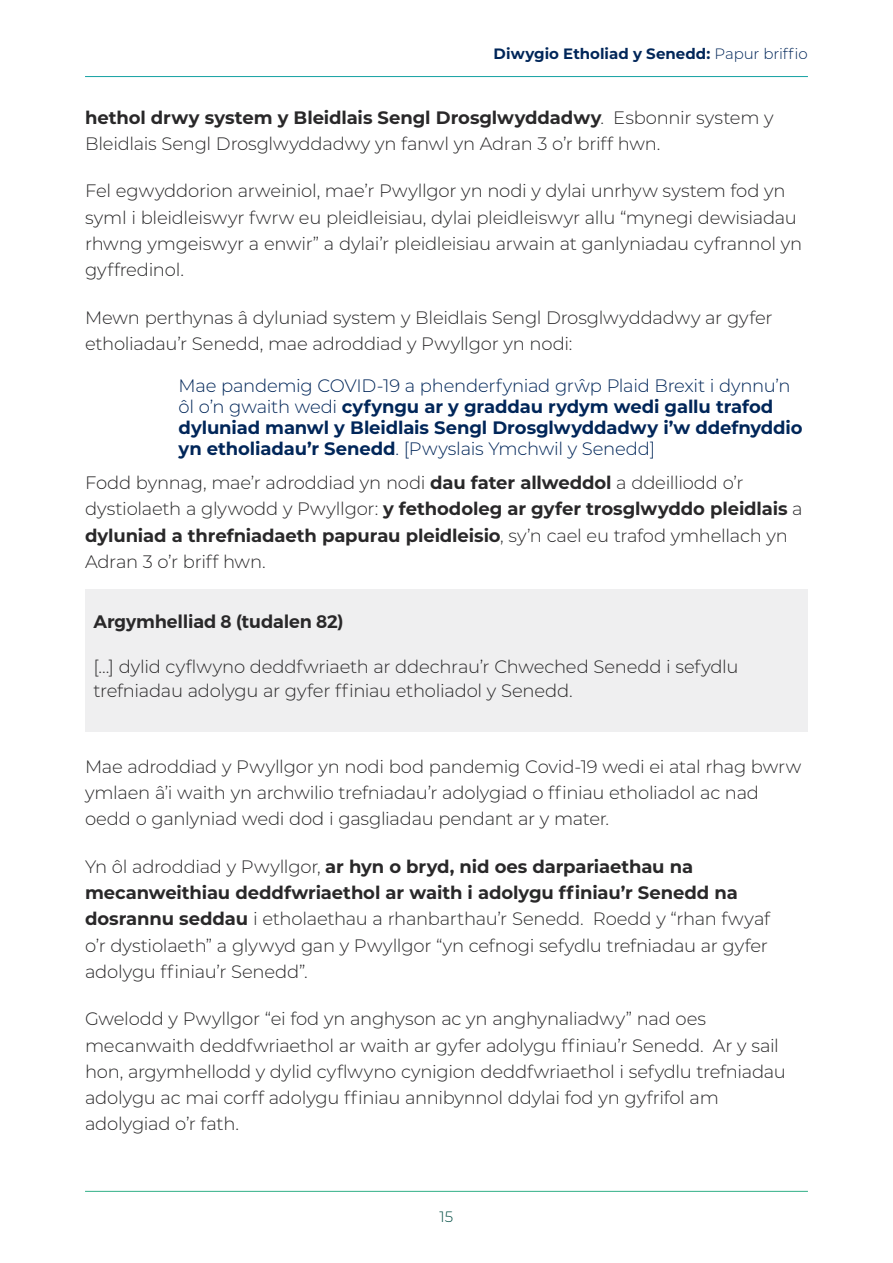
<style>
.page{position:relative;width:893px;height:1263px;background:#fff}
.page>*{position:absolute;margin:0;border:0;box-sizing:border-box;transform-origin:0 0}
.t1{font:300 18px/26.2px "Montserrat";letter-spacing:-.015em;color:#292829}
.t2{font:700 18px/21px "Montserrat";letter-spacing:-.005em;color:#002659}
.t3{font:600 18px "Montserrat";letter-spacing:-.01em;color:#292829}
.t4{font:700 15px "Montserrat";color:#002659}
.t5{font:300 15px "Montserrat";color:#004c42}
.s1{font-weight:300}
.s2{font-weight:700}
</style>
<div class="page">
<hr style="left:85px;top:1191px;width:723px;height:1px;background:#30af87">
<hr style="left:85px;top:76px;width:723px;height:1px;background:#15a1a2">
<div style="left:85px;top:589px;width:723px;height:142px;background:#efeff0"></div>
<p class="t4" style="left:494px;top:43px;width:316px">Diwygio Etholiad y Senedd: <span class="s1">Papur briffio</span></p>
<p class="t1" style="left:85px;top:104px;width:690px"><span class="s2">hethol drwy system y Bleidlais Sengl Drosglwyddadwy</span>. Esbonnir system y<br>Bleidlais Sengl Drosglwyddadwy yn fanwl yn Adran 3 o’r briff hwn.</p>
<p class="t1" style="left:85px;top:177px;width:719px">Fel egwyddorion arweiniol, mae’r Pwyllgor yn nodi y dylai unrhyw system fod yn syml i bleidleiswyr fwrw eu pleidleisiau, dylai pleidleiswyr allu “mynegi dewisiadau rhwng ymgeiswyr a enwir” a dylai’r pleidleisiau arwain at ganlyniadau cyfrannol yn gyffredinol.</p>
<p class="t1" style="left:85px;top:304px;width:689px">Mewn perthynas â dyluniad system y Bleidlais Sengl Drosglwyddadwy ar gyfer etholiadau’r Senedd, mae adroddiad y Pwyllgor yn nodi:</p>
<p class="t2" style="left:179px;top:374px;width:625px"><span class="s1">Mae pandemig COVID-19 a phenderfyniad grŵp Plaid Brexit i dynnu’n ôl o’n gwaith wedi</span> cyfyngu ar y graddau rydym wedi gallu trafod dyluniad manwl y Bleidlais Sengl Drosglwyddadwy i’w ddefnyddio yn etholiadau’r Senedd<span class="s1">. [Pwyslais Ymchwil y Senedd]</span></p>
<p class="t1" style="left:85px;top:469px;width:719px">Fodd bynnag, mae’r adroddiad yn nodi <span class="s2">dau fater allweddol</span> a ddeilliodd o’r dystiolaeth a glywodd y Pwyllgor: <span class="s2">y fethodoleg ar gyfer trosglwyddo pleidlais</span> a <span class="s2">dyluniad a threfniadaeth papurau pleidleisio</span>, sy’n cael eu trafod ymhellach yn Adran 3 o’r briff hwn.</p>
<p class="t3" style="left:94px;top:607px;width:252px">Argymhelliad 8 (tudalen 82)</p>
<p class="t1" style="left:94px;top:654px;width:646px;line-height:24px">[…] dylid cyflwyno deddfwriaeth ar ddechrau’r Chweched Senedd i sefydlu trefniadau adolygu ar gyfer ffiniau etholiadol y Senedd.</p>
<p class="t1" style="left:85px;top:753px;width:718px">Mae adroddiad y Pwyllgor yn nodi bod pandemig Covid-19 wedi ei atal rhag bwrw ymlaen â’i waith yn archwilio trefniadau’r adolygiad o ffiniau etholiadol ac nad oedd o ganlyniad wedi dod i gasgliadau pendant ar y mater.</p>
<p class="t1" style="left:85px;top:853px;width:686px">Yn ôl adroddiad y Pwyllgor, <span class="s2">ar hyn o bryd, nid oes darpariaethau na mecanweithiau deddfwriaethol ar waith i adolygu ffiniau’r Senedd na dosrannu seddau</span> i etholaethau a rhanbarthau’r Senedd. Roedd y “rhan fwyaf o’r dystiolaeth” a glywyd gan y Pwyllgor “yn cefnogi sefydlu trefniadau ar gyfer adolygu ffiniau’r Senedd”.</p>
<p class="t1" style="left:85px;top:1005px;width:702px">Gwelodd y Pwyllgor “ei fod yn anghyson ac yn anghynaliadwy” nad oes mecanwaith deddfwriaethol ar waith ar gyfer adolygu ffiniau’r Senedd. Ar y sail hon, argymhellodd y dylid cyflwyno cynigion deddfwriaethol i sefydlu trefniadau adolygu ac mai corff adolygu ffiniau annibynnol ddylai fod yn gyfrifol am adolygiad o’r fath.</p>
<p class="t5" style="left:440px;top:1206px;width:15px">15</p>
</div>
